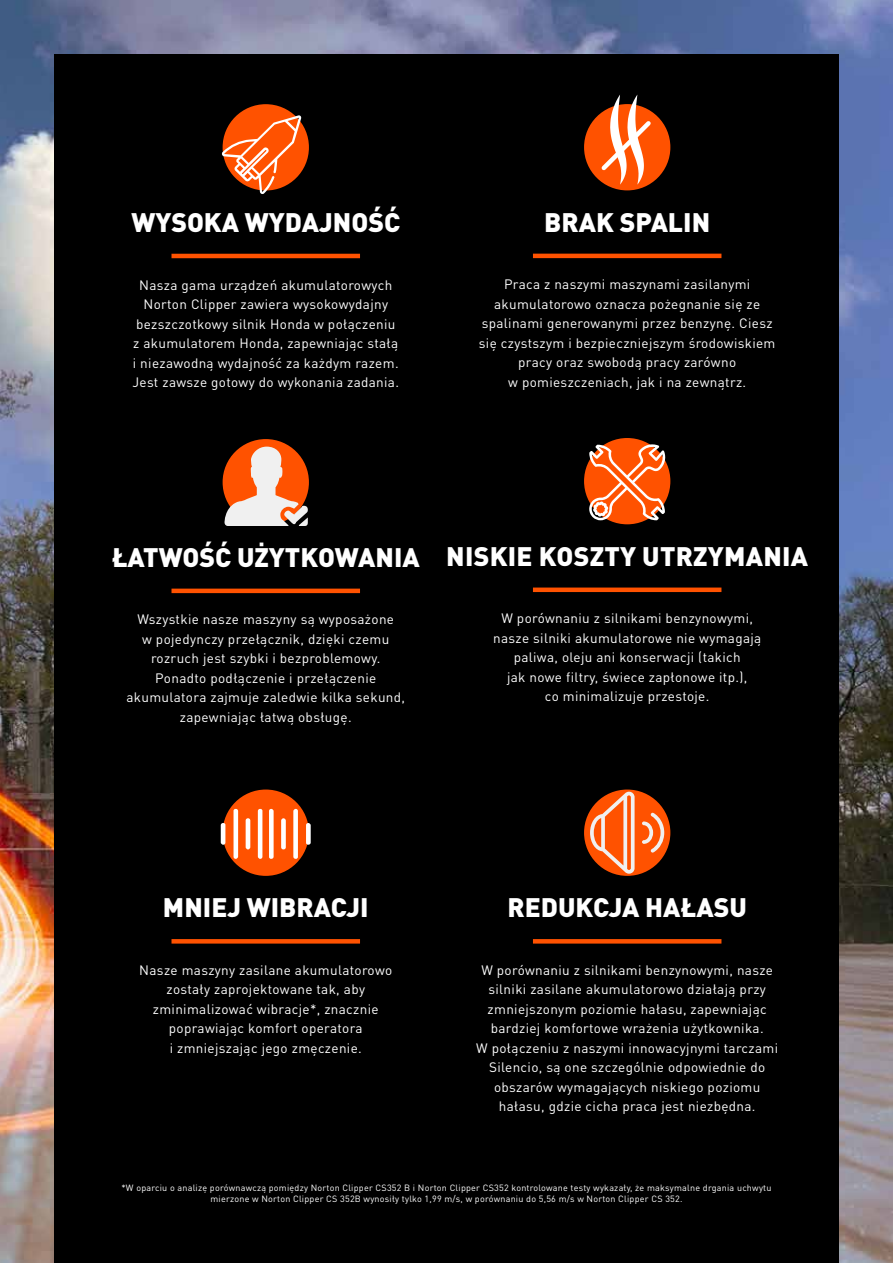
<style>
.page{position:relative;width:893px;height:1263px;background:#fff}
.page>*{position:absolute;margin:0;border:0;box-sizing:border-box;transform-origin:0 0}
.t1{font:900 26.4px "DIN Pro";color:#fff}
.t2{font:13.5px/19.5px "DIN Pro";letter-spacing:.025em;color:#fff;text-align:center}
.t3{font:9px/10.8px "DIN Pro";letter-spacing:.025em;color:#fff;text-align:center}
</style>
<div class="page">
<img style="left:0;top:0;width:893px;height:1263px">
<div style="left:54px;top:54px;width:785px;height:1209px;background:#000"></div>
<div style="left:223px;top:104px;width:86px;height:86px;background:#ff5200;border-radius:50%"></div>
<hr style="left:171px;top:254px;width:189px;height:4px;background:#ff5200">
<svg style="left:221px;top:115px;width:81px;height:79px"></svg>
<div style="left:584px;top:789px;width:86px;height:87px;background:#ff5200;border-radius:50%"></div>
<svg style="left:533px;top:939px;width:188px;height:4px"></svg>
<svg style="left:590px;top:792px;width:74px;height:82px"></svg>
<div style="left:223px;top:789px;width:86px;height:87px;background:#ff5200;border-radius:50%"></div>
<svg style="left:171px;top:939px;width:189px;height:4px"></svg>
<svg style="left:221px;top:809px;width:41px;height:50px"></svg>
<svg style="left:269px;top:809px;width:42px;height:50px"></svg>
<div style="left:584px;top:438px;width:86px;height:86px;background:#ff5200;border-radius:50%"></div>
<div style="left:533px;top:587px;width:188px;height:5px;background:#ff5200"></div>
<div style="left:223px;top:439px;width:86px;height:86px;background:#ff5200;border-radius:50%"></div>
<hr style="left:171px;top:589px;width:189px;height:4px;background:#ff5200">
<svg style="left:225px;top:447px;width:83px;height:78px"></svg>
<div style="left:584px;top:104px;width:86px;height:86px;background:#ff5200;border-radius:50%"></div>
<hr style="left:533px;top:254px;width:188px;height:4px;background:#ff5200">
<svg style="left:597px;top:95px;width:58px;height:90px"></svg>
<svg style="left:589px;top:444px;width:76px;height:76px"></svg>
<h1 class="t1" style="left:131px;top:204px;width:270px">WYSOKA WYDAJNOŚĆ</h1>
<p class="t2" style="left:132px;top:274px;width:268px">Nasza gama urządzeń akumulatorowych Norton Clipper zawiera wysokowydajny bezszczotkowy silnik Honda w połączeniu z akumulatorem Honda, zapewniając stałą i niezawodną wydajność za każdym razem.<br>Jest zawsze gotowy do wykonania zadania.</p>
<h1 class="t1" style="left:544px;top:204px;width:167px">BRAK SPALIN</h1>
<p class="t2" style="left:479px;top:274px;width:298px">Praca z naszymi maszynami zasilanymi akumulatorowo oznacza pożegnanie się ze spalinami generowanymi przez benzynę. Ciesz się czystszym i bezpieczniejszym środowiskiem pracy oraz swobodą pracy zarówno<br>w pomieszczeniach, jak i na zewnątrz.</p>
<h1 class="t1" style="left:112px;top:539px;width:309px">ŁATWOŚĆ UŻYTKOWANIA</h1>
<p class="t2" style="left:126px;top:609px;width:280px">Wszystkie nasze maszyny są wyposażone<br>w pojedynczy przełącznik, dzięki czemu rozruch jest szybki i bezproblemowy.<br>Ponadto podłączenie i przełączenie akumulatora zajmuje zaledwie kilka sekund, zapewniając łatwą obsługę.</p>
<h1 class="t1" style="left:446px;top:538px;width:363px">NISKIE KOSZTY UTRZYMANIA</h1>
<p class="t2" style="left:493px;top:608px;width:270px">W porównaniu z silnikami benzynowymi, nasze silniki akumulatorowe nie wymagają paliwa, oleju ani konserwacji (takich<br>jak nowe filtry, świece zapłonowe itp.),<br>co minimalizuje przestoje.</p>
<h1 class="t1" style="left:163px;top:890px;width:207px">MNIEJ WIBRACJI</h1>
<p class="t2" style="left:139px;top:960px;width:254px">Nasze maszyny zasilane akumulatorowo zostały zaprojektowane tak, aby zminimalizować wibracje*, znacznie poprawiając komfort operatora<br>i zmniejszając jego zmęczenie.</p>
<h1 class="t1" style="left:508px;top:890px;width:241px">REDUKCJA HAŁASU</h1>
<p class="t2" style="left:476px;top:960px;width:303px">W porównaniu z silnikami benzynowymi, nasze silniki zasilane akumulatorowo działają przy zmniejszonym poziomie hałasu, zapewniając bardziej komfortowe wrażenia użytkownika.<br>W połączeniu z naszymi innowacyjnymi tarczami Silencio, są one szczególnie odpowiednie do obszarów wymagających niskiego poziomu hałasu, gdzie cicha praca jest niezbędna.</p>
<p class="t3" style="left:121px;top:1182px;width:651px">*W oparciu o analizę porównawczą pomiędzy Norton Clipper CS352 B i Norton Clipper CS352 kontrolowane testy wykazały, że maksymalne drgania uchwytu mierzone w Norton Clipper CS 352B wynosiły tylko 1,99 m/s, w porównaniu do 5,56 m/s w Norton Clipper CS 352.</p>
</div>
